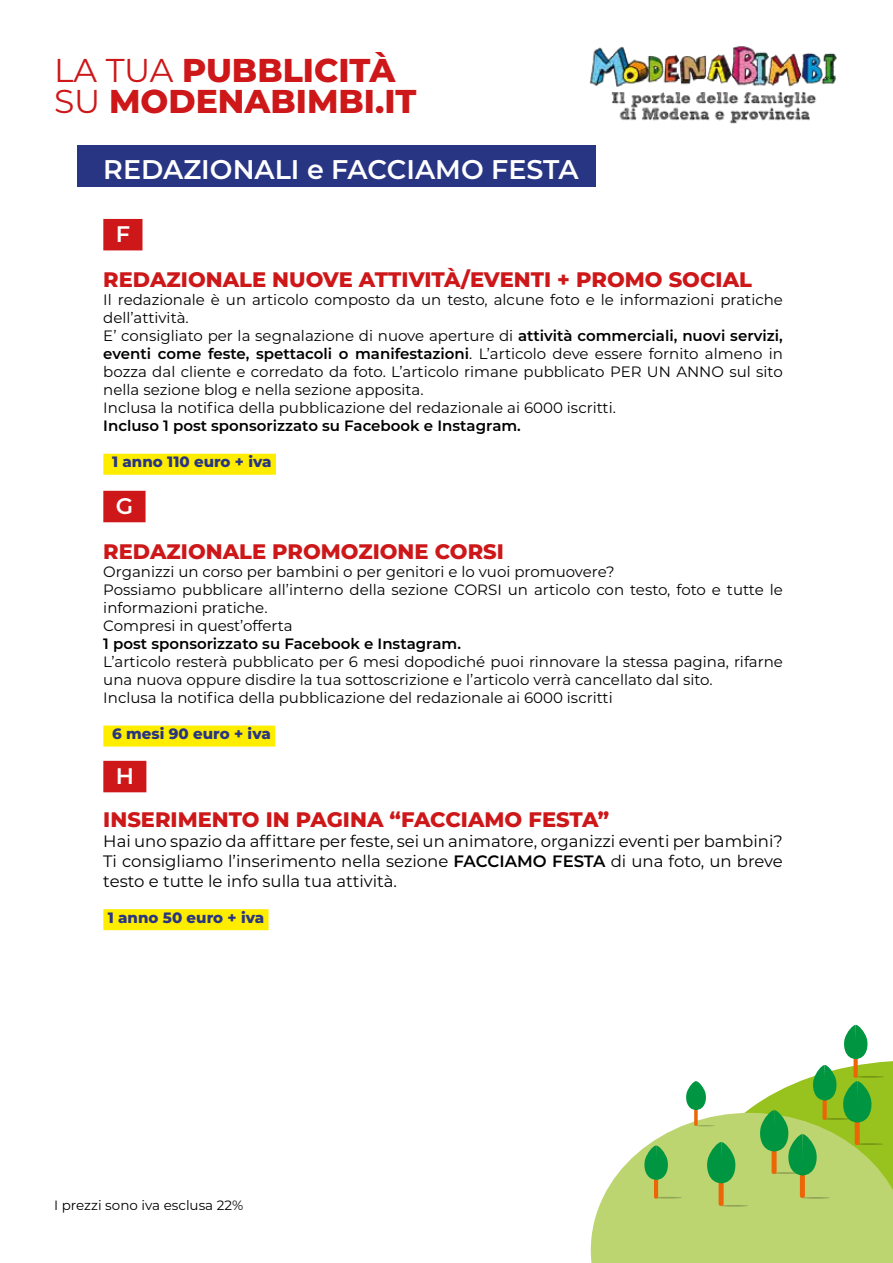
<style>
.page{position:relative;width:893px;height:1263px;background:#fff}
.page>*{position:absolute;margin:0;border:0;box-sizing:border-box;transform-origin:0 0}
.t1{font:800 33px/30.6px "Montserrat";color:#cd1719}
.t2{font:600 27px "Montserrat";color:#fff}
.t3{font:600 22.5px "Montserrat";color:#fff}
.t4{font:800 21px "Montserrat";color:#cd1719}
.t5{font:16.5px/19.8px "Montserrat";color:#000;text-align:justify}
.t6{font:15px/18px "Montserrat";color:#000}
.t7{font:600 15px "Montserrat";color:#000}
.t8{font:800 15px "Montserrat";color:#283583}
.t9{font:13.5px "Montserrat";color:#000}
.s1{font-weight:400}
.s2{font-weight:600}
</style>
<div class="page">
<img style="left:589px;top:46px;width:248px;height:78px">
<svg style="left:591px;top:1148px;width:52px;height:115px;fill:#bdd570"></svg>
<svg style="left:643px;top:1025px;width:250px;height:238px"></svg>
<div style="left:77px;top:145px;width:518px;height:42px;background:#283583"></div>
<div style="left:103px;top:219px;width:39px;height:31px;background:#cd1719"></div>
<div style="left:103px;top:454px;width:173px;height:21px;background:#ffed00"></div>
<div style="left:103px;top:491px;width:43px;height:31px;background:#cd1719"></div>
<div style="left:103px;top:725px;width:172px;height:21px;background:#ffed00"></div>
<div style="left:103px;top:761px;width:43px;height:31px;background:#cd1719"></div>
<div style="left:103px;top:909px;width:166px;height:21px;background:#ffed00"></div>
<h1 class="t1" style="left:54px;top:54px;width:364px"><span class="s1">LA TUA</span> PUBBLICITÀ<br><span class="s1">SU</span> MODENABIMBI.IT</h1>
<h2 class="t2" style="left:103px;top:150px;width:477px">REDAZIONALI e FACCIAMO FESTA</h2>
<h3 class="t3" style="left:116px;top:218px;width:16px">F</h3>
<h3 class="t4" style="left:103px;top:264px;width:650px">REDAZIONALE NUOVE ATTIVITÀ/EVENTI + PROMO SOCIAL</h3>
<p class="t6" style="left:103px;top:290px;width:681px">Il redazionale è un articolo composto da un testo, alcune foto e le informazioni pratiche dell’attività.<br>E’ consigliato per la segnalazione di nuove aperture di <span class="s2">attività commerciali, nuovi servizi, eventi come feste, spettacoli o manifestazioni</span>. L’articolo deve essere fornito almeno in bozza dal cliente e corredato da foto. L’articolo rimane pubblicato PER UN ANNO sul sito nella sezione blog e nella sezione apposita.<br>Inclusa la notifica della pubblicazione del redazionale ai 6000 iscritti.</p>
<p class="t7" style="left:103px;top:415px;width:419px">Incluso 1 post sponsorizzato su Facebook e Instagram.</p>
<p class="t8" style="left:112px;top:451px;width:161px">1 anno 110 euro + iva</p>
<h3 class="t3" style="left:116px;top:490px;width:19px">G</h3>
<h3 class="t4" style="left:103px;top:536px;width:402px">REDAZIONALE PROMOZIONE CORSI</h3>
<p class="t6" style="left:103px;top:562px;width:681px">Organizzi un corso per bambini o per genitori e lo vuoi promuovere?<br>Possiamo pubblicare all’interno della sezione CORSI un articolo con testo, foto e tutte le informazioni pratiche.<br>Compresi in quest’offerta</p>
<p class="t7" style="left:103px;top:633px;width:359px">1 post sponsorizzato su Facebook e Instagram.</p>
<p class="t6" style="left:103px;top:652px;width:681px">L’articolo resterà pubblicato per 6 mesi dopodiché puoi rinnovare la stessa pagina, rifarne una nuova oppure disdire la tua sottoscrizione e l’articolo verrà cancellato dal sito.<br>Inclusa la notifica della pubblicazione del redazionale ai 6000 iscritti</p>
<p class="t8" style="left:112px;top:723px;width:160px">6 mesi 90 euro + iva</p>
<h3 class="t3" style="left:116px;top:760px;width:20px">H</h3>
<h3 class="t4" style="left:103px;top:804px;width:507px">INSERIMENTO IN PAGINA “FACCIAMO FESTA”</h3>
<p class="t5" style="left:103px;top:831px;width:681px">Hai uno spazio da affittare per feste, sei un animatore, organizzi eventi per bambini?<br>Ti consigliamo l’inserimento nella sezione <span class="s2">FACCIAMO FESTA</span> di una foto, un breve testo e tutte le info sulla tua attività.</p>
<p class="t8" style="left:108px;top:906px;width:158px">1 anno 50 euro + iva</p>
<p class="t9" style="left:54px;top:1196px;width:191px">I prezzi sono iva esclusa 22%</p>
</div>
